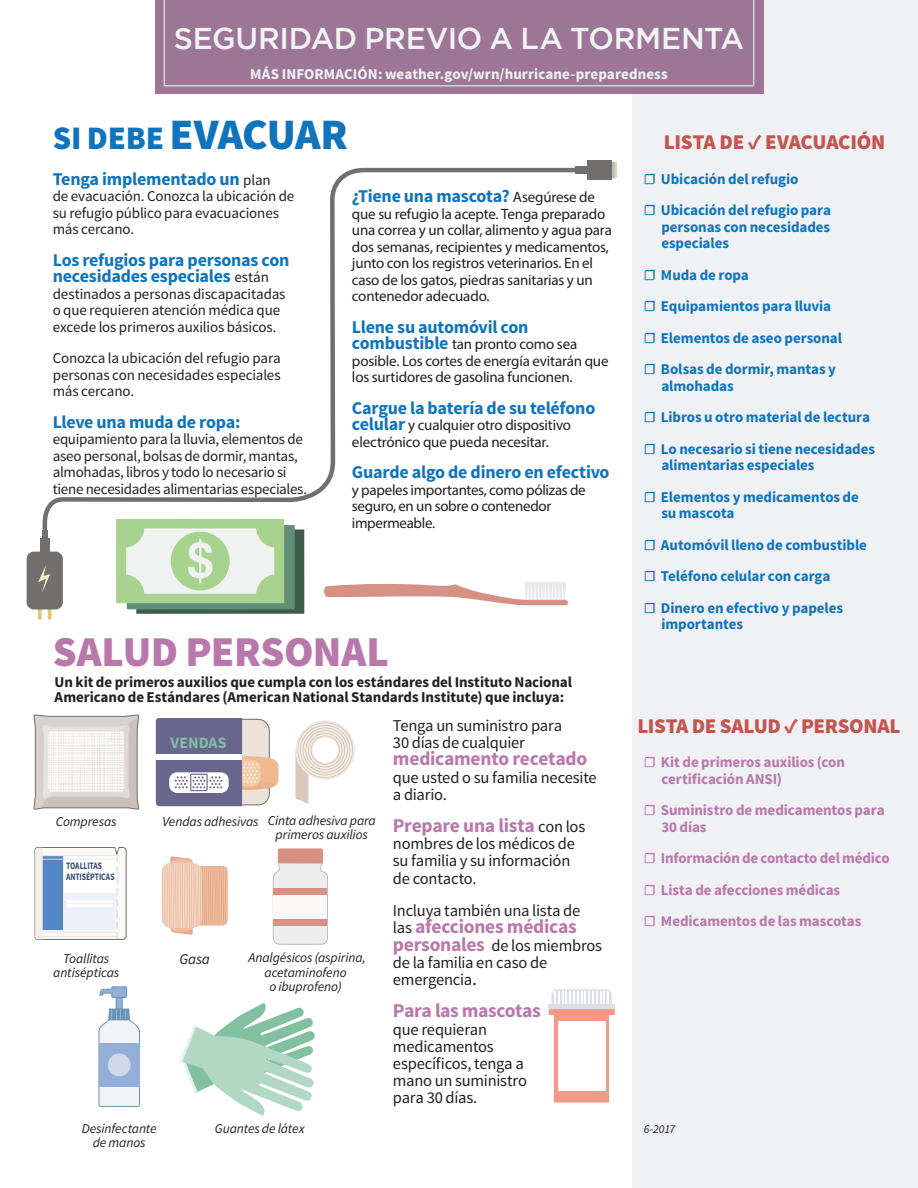
<style>
.page{position:relative;width:918px;height:1188px;background:#fff}
.page>*{position:absolute;margin:0;border:0;box-sizing:border-box;transform-origin:0 0}
.t1{font:900 43.5px "Source Sans Pro";letter-spacing:-.02em;color:#1074bc}
.t2{font:900 42.6px "Source Sans Pro";letter-spacing:-.01em;color:#b978ab}
.t3{font:500 30px "Gotham";letter-spacing:-.01em;color:#f2f3f4}
.t4{font:900 21px "Source Sans Pro";letter-spacing:-.015em;color:#c1574e}
.t5{font:700 19.5px "Source Sans Pro";letter-spacing:-.015em;color:#b978ab}
.t6{font:700 18px/16.5px "Source Sans Pro";letter-spacing:-.015em;color:#1074bc}
.t7{font:16.5px/17.2px "Source Sans Pro";letter-spacing:-.015em;color:#231f20}
.t8{font:700 15.9px "Source Sans Pro";color:#81c1a2}
.t9{font:15px/16.5px "Myriad Pro";letter-spacing:-.015em;color:#231f20}
.t10{font:15px/16.5px "Source Sans Pro";letter-spacing:-.01em;color:#231f20}
.t11{font:700 15px/31.5px "Source Sans Pro";letter-spacing:-.005em;color:#1074bc}
.t12{font:700 15px/16.5px "Source Sans Pro";letter-spacing:-.005em;color:#b978ab}
.t13{font:700 15px/15px "Source Sans Pro";letter-spacing:-.005em;color:#231f20}
.t14{font:700 15px "Source Sans Pro";letter-spacing:.005em;color:#f2f3f4}
.t15{font:italic 15px "Source Sans Pro";color:#231f20}
.t16{font:italic 13.5px/14.2px "Source Sans Pro";letter-spacing:-.01em;color:#231f20;text-align:center}
.t17{font:italic 12px "Source Sans Pro";color:#231f20}
.t18{font:700 9.9px/10.8px "Source Sans Pro";letter-spacing:-.01em;color:#334d6f;scale:.77 1}
.s1{font-size:32.85px}
.s2{font-weight:400;font-size:15px;color:#231f20}
.s3{font-family:"Myriad Pro";font-weight:400;font-size:15px;color:#231f20}
.s4{font-family:"Source Sans Pro";font-weight:700;font-size:18px;color:#1074bc}
.s5{font-weight:400;font-size:16.5px;color:#231f20}
.s6{font-weight:700;font-size:19.5px;color:#b978ab}
.s7{font-size:19.5px}
</style>
<div class="page">
<div style="left:633px;top:0;width:285px;height:1188px;background:#f0f1f5"></div>
<div style="left:155px;top:0;width:608px;height:94px;background:#9d7697"></div>
<svg style="left:164px;top:0;width:590px;height:87px"></svg>
<div style="left:136px;top:530px;width:168px;height:84px;background:#3d5c4c"></div>
<div style="left:127px;top:525px;width:168px;height:84px;background:#618f78"></div>
<div style="left:116px;top:519px;width:168px;height:84px;background:#a7d38e"></div>
<div style="left:126px;top:528px;width:148px;height:66px;background:#f0f1f1;border-radius:19px"></div>
<div style="left:171px;top:532px;width:59px;height:59px;background:#a7d38e;border-radius:50%"></div>
<svg style="left:188px;top:546px;width:45px;height:48px"></svg>
<svg style="left:34px;top:715px;width:105px;height:95px"></svg>
<svg style="left:295px;top:720px;width:60px;height:84px"></svg>
<svg style="left:35px;top:847px;width:92px;height:93px"></svg>
<hr style="left:67px;top:900px;width:46px;height:3px;background:#fff">
<hr style="left:67px;top:905px;width:46px;height:2px;background:#fff">
<svg style="left:156px;top:718px;width:122px;height:88px"></svg>
<svg style="left:324px;top:581px;width:244px;height:24px"></svg>
<div style="left:185px;top:866px;width:43px;height:59px;background:#eebea3;border-radius:5px"></div>
<svg style="left:161px;top:856px;width:65px;height:79px"></svg>
<svg style="left:38px;top:606px;width:4px;height:14px"></svg>
<svg style="left:48px;top:606px;width:4px;height:14px"></svg>
<div style="left:27px;top:552px;width:36px;height:58px;background:#71706e;border-radius:7px"></div>
<div style="left:40px;top:538px;width:9px;height:14px;background:#71706e"></div>
<svg style="left:38px;top:565px;width:12px;height:28px"></svg>
<svg style="left:42px;top:166px;width:534px;height:380px"></svg>
<div style="left:587px;top:160px;width:25px;height:20px;background:#71706e"></div>
<div style="left:576px;top:166px;width:12px;height:8px;background:#71706e"></div>
<svg style="left:612px;top:162px;width:5px;height:16px"></svg>
<svg style="left:549px;top:989px;width:66px;height:114px"></svg>
<div style="left:558px;top:1022px;width:48px;height:69px;background:#fff"></div>
<div style="left:116px;top:996px;width:7px;height:16px;background:#94aeda;border:1px solid #6997b3"></div>
<svg style="left:98px;top:1008px;width:42px;height:99px"></svg>
<div style="left:99px;top:1043px;width:40px;height:44px;background:#94aeda"></div>
<svg style="left:99px;top:986px;width:28px;height:12px"></svg>
<div style="left:108px;top:1054px;width:23px;height:22px;background:#d2d8eb;border-radius:50%"></div>
<svg style="left:180px;top:1003px;width:135px;height:113px"></svg>
<svg style="left:273px;top:848px;width:55px;height:97px;background:#e7d8d6"></svg>
<div style="left:274px;top:888px;width:53px;height:37px;background:#d59284"></div>
<div style="left:274px;top:895px;width:53px;height:24px;background:#faf9f7"></div>
<h3 class="t3" style="left:174px;top:21px;width:572px">SEGURIDAD PREVIO A LA TORMENTA</h3>
<p class="t14" style="left:250px;top:64px;width:419px">MÁS INFORMACIÓN: weather.gov/wrn/hurricane-preparedness</p>
<h1 class="t1" style="left:53px;top:107px;width:297px"><span class="s1">SI DEBE</span> EVACUAR</h1>
<p class="t6" style="left:53px;top:171px;width:219px">Tenga implementado un <span class="s2">plan</span></p>
<p class="t10" style="left:53px;top:188px;width:243px">de evacuación. Conozca la ubicación de su refugio público para evacuaciones más cercano.</p>
<p class="t6" style="left:53px;top:252px;width:238px">Los refugios para personas con necesidades especiales <span class="s2">están</span></p>
<p class="t10" style="left:53px;top:286px;width:234px">destinados a personas discapacitadas o que requieren atención médica que excede los primeros auxilios básicos.</p>
<p class="t10" style="left:53px;top:350px;width:230px;text-align:justify">Conozca la ubicación del refugio para personas con necesidades especiales más cercano.</p>
<p class="t6" style="left:53px;top:414px;width:189px">Lleve una muda de ropa:</p>
<p class="t10" style="left:53px;top:431px;width:256px">equipamiento para la lluvia, elementos de aseo personal, bolsas de dormir, mantas, almohadas, libros y todo lo necesario si tiene necesidades alimentarias especiales.</p>
<p class="t6" style="left:352px;top:188px;width:245px">¿Tiene una mascota? <span class="s3">Asegúrese de</span></p>
<p class="t9" style="left:352px;top:205px;width:261px">que su refugio la acepte. Tenga preparado una correa y un collar, alimento y agua para dos semanas, recipientes y medicamentos, junto con los registros veterinarios. En el caso de los gatos, piedras sanitarias y un contenedor adecuado.</p>
<p class="t6" style="left:352px;top:319px;width:178px">Llene su automóvil con</p>
<p class="t9" style="left:352px;top:336px;width:258px"><span class="s4">combustible</span> tan pronto como sea posible. Los cortes de energía evitarán que los surtidores de gasolina funcionen.</p>
<p class="t6" style="left:352px;top:400px;width:245px">Cargue la batería de su teléfono</p>
<p class="t9" style="left:352px;top:417px;width:221px"><span class="s4">celular</span> y cualquier otro dispositivo electrónico que pueda necesitar.</p>
<p class="t6" style="left:352px;top:464px;width:259px">Guarde algo de dinero en efectivo</p>
<p class="t9" style="left:352px;top:481px;width:235px">y papeles importantes, como pólizas de seguro, en un sobre o contenedor impermeable.</p>
<h2 class="t2" style="left:53px;top:624px;width:338px">SALUD PERSONAL</h2>
<p class="t13" style="left:55px;top:675px;width:519px">Un kit de primeros auxilios que cumpla con los estándares del Instituto Nacional<br>Americano de Estándares (American National Standards Institute) que incluya:</p>
<p class="t8" style="left:171px;top:733px;width:58px">VENDAS</p>
<p class="t16" style="left:56px;top:814px;width:62px">Compresas</p>
<p class="t16" style="left:276px;top:814px;width:102px;text-align:left;text-indent:-113px">Vendas adhesivas Cinta adhesiva para primeros auxilios</p>
<p class="t18" style="left:66px;top:861px;width:65px">TOALLITAS<br>ANTISÉPTICAS</p>
<p class="t16" style="left:53px;top:951px;width:68px">Toallitas antisépticas</p>
<p class="t15" style="left:179px;top:950px;width:32px">Gasa</p>
<p class="t16" style="left:249px;top:951px;width:119px">Analgésicos (aspirina, acetaminofeno<br>o ibuprofeno)</p>
<p class="t16" style="left:82px;top:1121px;width:76px">Desinfectante</p>
<p class="t16" style="left:215px;top:1122px;width:91px">Guantes de látex</p>
<p class="t16" style="left:93px;top:1136px;width:54px">de manos</p>
<p class="t7" style="left:393px;top:717px;width:171px">Tenga un suministro para<br>30 días de cualquier</p>
<h3 class="t5" style="left:393px;top:746px;width:196px">medicamento recetado</h3>
<p class="t7" style="left:393px;top:769px;width:205px">que usted o su familia necesite a diario.</p>
<h3 class="t5" style="left:393px;top:813px;width:194px">Prepare una lista <span class="s5">con los</span></h3>
<p class="t7" style="left:393px;top:835px;width:183px">nombres de los médicos de su familia y su información de contacto.</p>
<p class="t7" style="left:393px;top:902px;width:189px">Incluya también una lista de</p>
<h3 class="t5" style="left:393px;top:914px;width:185px"><span class="s5">las</span> afecciones médicas</h3>
<p class="t7" style="left:393px;top:937px;width:211px"><span class="s6">personales</span> de los miembros de la familia en caso de emergencia<span class="s7">.</span></p>
<h3 class="t5" style="left:393px;top:998px;width:149px">Para las mascotas</h3>
<p class="t7" style="left:393px;top:1021px;width:136px">que requieran medicamentos específicos, tenga a mano un suministro para 30 días.</p>
<h3 class="t4" style="left:664px;top:129px;width:223px">LISTA DE ✓ EVACUACIÓN</h3>
<p class="t11" style="left:644px;top:164px;width:189px">☐ Ubicación del refugio<br>☐ Ubicación del refugio para</p>
<p class="t11" style="left:661px;top:219px;width:170px;line-height:16.5px">personas con necesidades especiales</p>
<p class="t11" style="left:644px;top:260px;width:200px">☐ Muda de ropa<br>☐ Equipamientos para lluvia ☐ Elementos de aseo personal ☐ Bolsas de dormir, mantas y</p>
<p class="t11" style="left:644px;top:371px;width:233px;text-indent:17px">almohadas<br>☐ Libros u otro material de lectura ☐ Lo necesario si tiene necesidades</p>
<p class="t11" style="left:644px;top:450px;width:217px;text-indent:17px">alimentarias especiales<br>☐ Elementos y medicamentos de</p>
<p class="t11" style="left:644px;top:498px;width:225px;text-indent:17px">su mascota<br>☐ Automóvil lleno de combustible ☐ Teléfono celular con carga<br>☐ Dinero en efectivo y papeles</p>
<p class="t11" style="left:661px;top:609px;width:83px">importantes</p>
<h3 class="t4" style="left:637px;top:713px;width:265px">LISTA DE SALUD ✓ PERSONAL</h3>
<p class="t12" style="left:661px;top:755px;width:185px;text-indent:-17px">☐ Kit de primeros auxilios (con certificación ANSI)</p>
<p class="t12" style="left:661px;top:803px;width:225px;text-indent:-17px">☐ Suministro de medicamentos para<br>30 días</p>
<p class="t12" style="left:644px;top:843px;width:247px;line-height:31.5px">☐ Información de contacto del médico ☐ Lista de afecciones médicas<br>☐ Medicamentos de las mascotas</p>
<p class="t17" style="left:644px;top:1121px;width:33px">6-2017</p>
</div>
